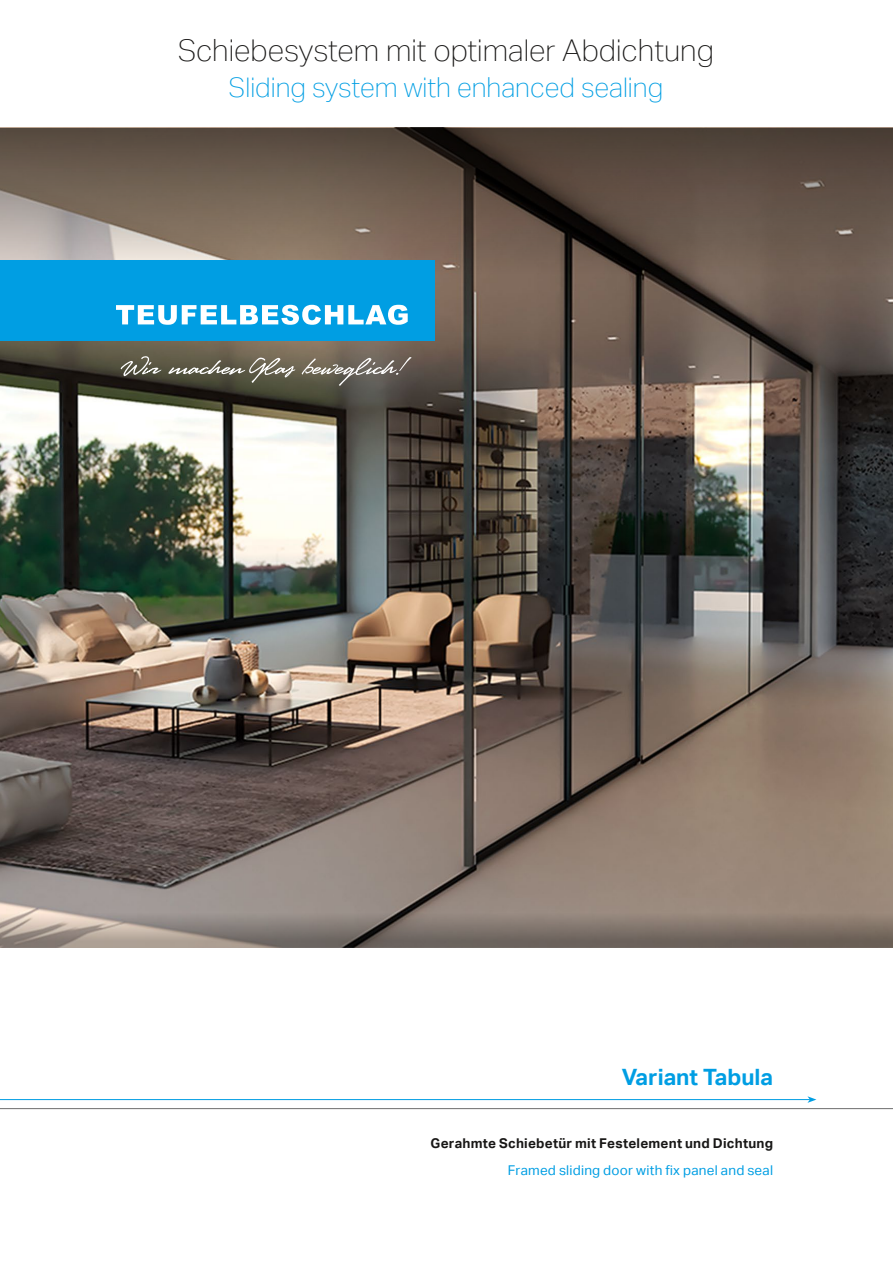
<style>
.page{position:relative;width:893px;height:1263px;background:#fff}
.page>*{position:absolute;margin:0;border:0;box-sizing:border-box;transform-origin:0 0}
.t1{font:100 30px "Aktiv Grotesk";color:#181716}
.t2{font:100 27px "Aktiv Grotesk";color:#009ee3}
.t3{font:700 22.5px "Aktiv Grotesk";color:#009ee3}
.t4{font:700 13.5px "Aktiv Grotesk";letter-spacing:.02em;color:#181716}
.t5{font:13.5px "Aktiv Grotesk";letter-spacing:.015em;color:#009ee3}
</style>
<div class="page">
<img style="left:0;top:273px;width:893px;height:638px">
<svg style="left:0;top:128px;width:893px;height:145px;background:#67594e"></svg>
<hr style="left:0;top:1099px;width:810px;height:1px;background:#009ee3">
<svg style="left:807px;top:1096px;width:9px;height:7px"></svg>
<hr style="left:0;top:1108px;width:893px;height:1px;background:#6e6e6e">
<svg style="left:0;top:911px;width:893px;height:37px;background:#897e76"></svg>
<svg style="left:121px;top:356px;width:290px;height:30px;background:#6f6b5d"></svg>
<div style="left:0;top:261px;width:435px;height:80px;background:#009ee3"></div>
<svg style="left:116px;top:305px;width:292px;height:20px"></svg>
<h1 class="t1" style="left:178px;top:33px;width:537px">Schiebesystem mit optimaler Abdichtung</h1>
<h2 class="t2" style="left:229px;top:73px;width:436px">Sliding system with enhanced sealing</h2>
<h3 class="t3" style="left:622px;top:1064px;width:153px">Variant Tabula</h3>
<p class="t4" style="left:431px;top:1136px;width:344px">Gerahmte Schiebetür mit Festelement und Dichtung</p>
<p class="t5" style="left:508px;top:1162px;width:267px">Framed sliding door with fix panel and seal</p>
</div>
